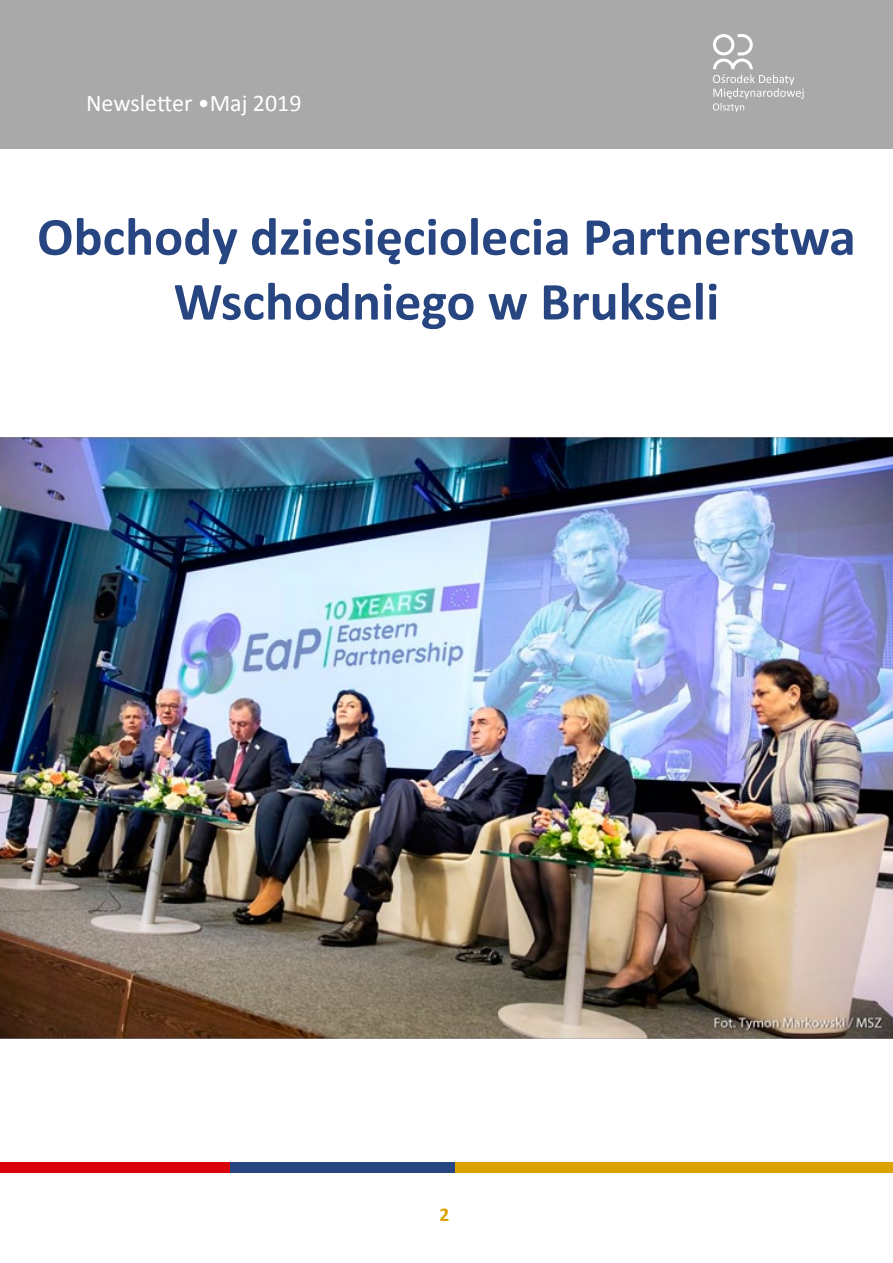
<style>
.page{position:relative;width:893px;height:1263px;background:#fff}
.page>*{position:absolute;margin:0;border:0;box-sizing:border-box;transform-origin:0 0}
.t1{font:700 54px/64.8px "Calibri";color:#274581;text-align:center}
.t2{font:24px "Calibri";color:#fff}
.t3{font:700 19.5px "Calibri";color:#dda200}
</style>
<div class="page">
<div style="left:0;top:0;width:893px;height:149px;background:#a9a9aa"></div>
<svg style="left:713px;top:34px;width:91px;height:78px"></svg>
<div style="left:455px;top:1162px;width:438px;height:10px;background:#dda200"></div>
<div style="left:230px;top:1162px;width:225px;height:10px;background:#274581"></div>
<div style="left:0;top:1162px;width:230px;height:10px;background:#da0009"></div>
<img style="left:0;top:437px;width:893px;height:602px">
<p class="t2" style="left:86px;top:88px;width:217px">Newsletter •Maj 2019</p>
<p class="t1" style="left:37px;top:202px;width:820px">Obchody dziesięciolecia Partnerstwa<br>Wschodniego w Brukseli</p>
<p class="t3" style="left:439px;top:1203px;width:11px">2</p>
</div>
